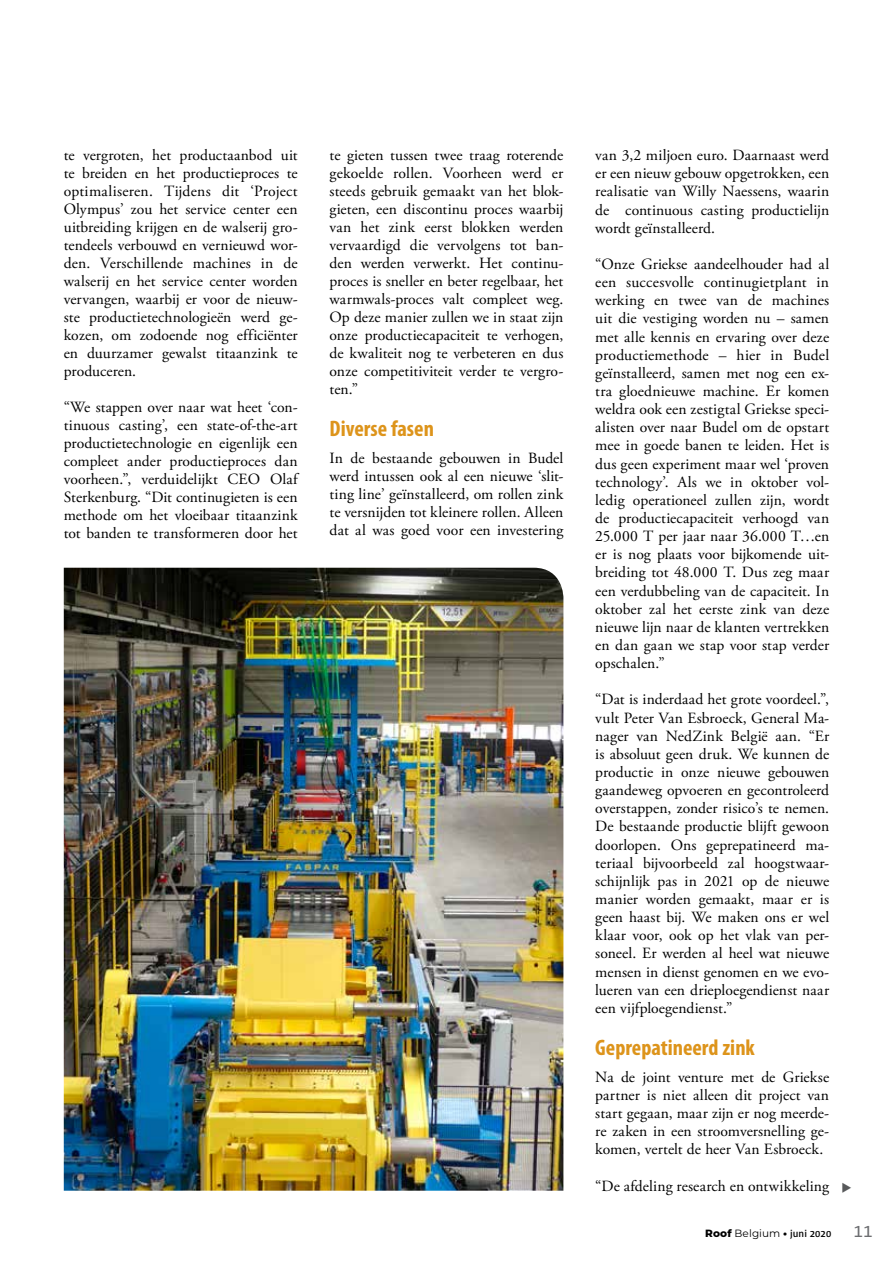
<style>
.page{position:relative;width:893px;height:1263px;background:#fff}
.page>*{position:absolute;margin:0;border:0;box-sizing:border-box;transform-origin:0 0}
.t1{font:700 condensed 22.5px "Myriad Pro";color:#dd941b}
.t2{font:15.6px/18.1px "Adobe Garamond Pro";letter-spacing:.005em;color:#000;text-align:justify}
.t3{font:600 10.5px "Sun";letter-spacing:.01em;color:#000}
.s1{font-family:"Montserrat";font-weight:800}
.s2{font-family:"Montserrat";font-weight:400}
.s3{font-weight:400;font-size:19.5px;color:#6d6e71}
</style>
<div class="page">
<img style="left:64px;top:568px;width:499px;height:623px">
<p class="t2" style="left:64px;top:147px;width:235px">te vergroten, het productaanbod uit te breiden en het productieproces te optimaliseren. Tijdens dit ‘Project Olympus’ zou het service center een uitbreiding krijgen en de walserij gro&shy;tendeels verbouwd en vernieuwd wor&shy;den. Verschillende machines in de walserij en het service center worden vervangen, waarbij er voor de nieuw&shy;ste productietechnologieën werd ge&shy;kozen, om zodoende nog efficiënter en duurzamer gewalst titaanzink te produceren.</p>
<p class="t2" style="left:64px;top:399px;width:235px">“We stappen over naar wat heet ‘con&shy;tinuous casting’, een state-of-the-art productietechnologie en eigenlijk een compleet ander productieproces dan voorheen.”, verduidelijkt CEO Olaf Sterkenburg. “Dit continugieten is een methode om het vloeibaar titaanzink tot banden te transformeren door het</p>
<p class="t2" style="left:330px;top:147px;width:235px">te gieten tussen twee traag roterende gekoelde rollen. Voorheen werd er steeds gebruik gemaakt van het blok&shy;gieten, een discontinu proces waarbij van het zink eerst blokken werden vervaardigd die vervolgens tot ban&shy;den werden verwerkt. Het continu&shy;proces is sneller en beter regelbaar, het warmwals-proces valt compleet weg.<br>Op deze manier zullen we in staat zijn onze productiecapaciteit te verhogen, de kwaliteit nog te verbeteren en dus onze competitiviteit verder te vergro&shy;ten.”</p>
<h1 class="t1" style="left:330px;top:415px;width:106px">Diverse fasen</h1>
<p class="t2" style="left:330px;top:449px;width:235px">In de bestaande gebouwen in Budel werd intussen ook al een nieuwe ‘slit&shy;ting line’ geïnstalleerd, om rollen zink te versnijden tot kleinere rollen. Alleen dat al was goed voor een investering</p>
<p class="t2" style="left:595px;top:147px;width:235px">van 3,2 miljoen euro. Daarnaast werd er een nieuw gebouw opgetrokken, een realisatie van Willy Naessens, waarin de continuous casting productielijn wordt geïnstalleerd.</p>
<p class="t2" style="left:595px;top:256px;width:235px">“Onze Griekse aandeelhouder had al een succesvolle continugietplant in werking en twee van de machines uit die vestiging worden nu – samen met alle kennis en ervaring over deze productiemethode – hier in Budel geïnstalleerd, samen met nog een ex&shy;tra gloednieuwe machine. Er komen weldra ook een zestigtal Griekse speci&shy;alisten over naar Budel om de opstart mee in goede banen te leiden. Het is dus geen experiment maar wel ‘proven technology’. Als we in oktober vol&shy;ledig operationeel zullen zijn, wordt de productiecapaciteit verhoogd van 25.000 T per jaar naar 36.000 T…en er is nog plaats voor bijkomende uit&shy;breiding tot 48.000 T. Dus zeg maar een verdubbeling van de capaciteit. In oktober zal het eerste zink van deze nieuwe lijn naar de klanten vertrekken en dan gaan we stap voor stap verder opschalen.”</p>
<p class="t2" style="left:595px;top:691px;width:235px">“Dat is inderdaad het grote voordeel.”, vult Peter Van Esbroeck, General Ma&shy;nager van NedZink België aan. “Er is absoluut geen druk. We kunnen de productie in onze nieuwe gebouwen gaandeweg opvoeren en gecontroleerd overstappen, zonder risico’s te nemen.<br>De bestaande productie blijft gewoon doorlopen. Ons geprepatineerd ma&shy;teriaal bijvoorbeeld zal hoogstwaar&shy;schijnlijk pas in 2021 op de nieuwe manier worden gemaakt, maar er is geen haast bij. We maken ons er wel klaar voor, ook op het vlak van per&shy;soneel. Er werden al heel wat nieuwe mensen in dienst genomen en we evo&shy;lueren van een drieploegendienst naar een vijfploegendienst.”</p>
<h1 class="t1" style="left:595px;top:1034px;width:161px">Geprepatineerd zink</h1>
<p class="t2" style="left:595px;top:1068px;width:235px">Na de joint venture met de Griekse partner is niet alleen dit project van start gegaan, maar zijn er nog meerde&shy;re zaken in een stroomversnelling ge&shy;komen, vertelt de heer Van Esbroeck.</p>
<p class="t2" style="left:595px;top:1177px;width:235px">“De afdeling research en ontwikkeling</p>
<p class="t3" style="left:705px;top:1227px;width:169px"><span class="s1">Roof</span> <span class="s2">Belgium</span> <span class="s1">•</span> juni 2020 <span class="s3">11</span></p>
</div>
